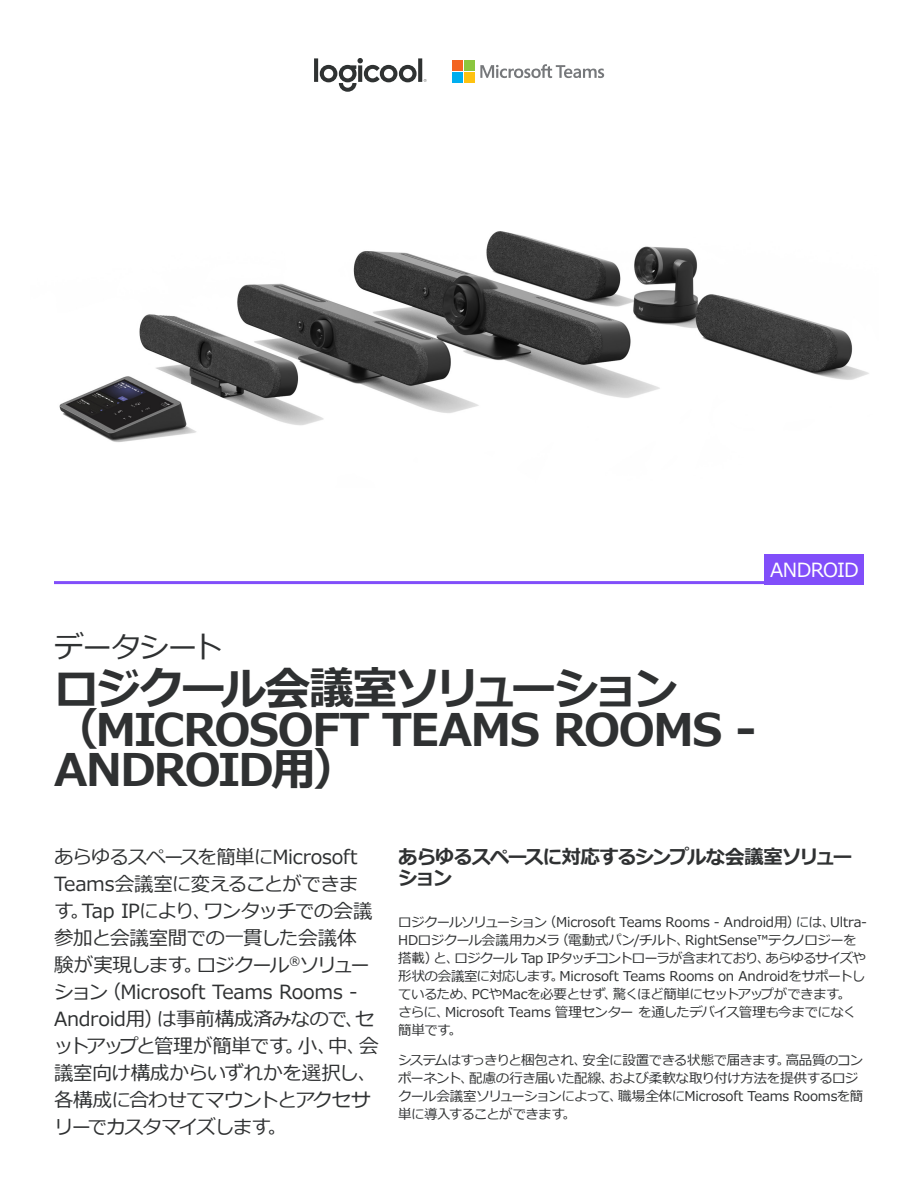
<style>
.page{position:relative;width:918px;height:1188px;background:#fff}
.page>*{position:absolute;margin:0;border:0;box-sizing:border-box;transform-origin:0 0}
.H1_Sub{font:700 45px/40.5px "Meiryo";letter-spacing:-.045em;color:#2f3132}
.H1_Sub-2{font:30px "Meiryo";letter-spacing:-.05em;color:#2f3132}
.t1{font:19.5px/27px "Meiryo";letter-spacing:-.03em;color:#2f3132}
.t2{font:700 19.5px/21px "Meiryo";letter-spacing:-.07em;color:#2f3132}
.t3{font:19.5px "Meiryo";letter-spacing:-.04em;color:#fff}
.t4{font:13.5px/18px "Meiryo";letter-spacing:-.035em;color:#2f3132}
</style>
<div class="page">
<hr style="left:54px;top:581px;width:810px;height:3px;background:#814efa">
<div style="left:765px;top:554px;width:99px;height:30px;background:#814efa"></div>
<img style="left:59px;top:231px;width:810px;height:211px">
<svg style="left:480px;top:64px;width:124px;height:14px"></svg>
<div style="left:453px;top:61px;width:10px;height:10px;background:#f36421"></div>
<div style="left:464px;top:61px;width:10px;height:10px;background:#8bc63e"></div>
<div style="left:453px;top:72px;width:10px;height:10px;background:#00aeef"></div>
<div style="left:464px;top:72px;width:10px;height:10px;background:#fec210"></div>
<svg style="left:314px;top:58px;width:113px;height:34px"></svg>
<p class="t3" style="left:770px;top:558px;width:90px">ANDROID</p>
<p class="H1_Sub-2" style="left:54px;top:630px;width:170px">データシート</p>
<p class="H1_Sub" style="left:54px;top:670px;width:704px">ロジクール会議室ソリューション（MICROSOFT TEAMS ROOMS -<br>ANDROID用）</p>
<p class="t1" style="left:54px;top:844px;width:326px">あらゆるスペースを簡単にMicrosoft<br>Teams会議室に変えることができます。Tap IPにより、ワンタッチでの会議参加と会議室間での一貫した会議体験が実現します。ロジクール<sup>®</sup>ソリューション（Microsoft Teams Rooms -<br>Android用）は事前構成済みなので、セットアップと管理が簡単です。小、中、会議室向け構成からいずれかを選択し、各構成に合わせてマウントとアクセサリーでカスタマイズします。</p>
<p class="t2" style="left:398px;top:847px;width:455px">あらゆるスペースに対応するシンプルな会議室ソリューション</p>
<p class="t4" style="left:398px;top:913px;width:470px">ロジクールソリューション（Microsoft Teams Rooms - Android用）には、Ultra-HDロジクール会議用カメラ（電動式パン/チルト、RightSense™テクノロジーを搭載）と、ロジクール Tap IPタッチコントローラが含まれており、あらゆるサイズや形状の会議室に対応します。Microsoft Teams Rooms on Androidをサポートしているため、PCやMacを必要とせず、驚くほど簡単にセットアップができます。さらに、Microsoft Teams 管理センター を通したデバイス管理も今までになく簡単です。</p>
<p class="t4" style="left:398px;top:1051px;width:467px">システムはすっきりと梱包され、安全に設置できる状態で届きます。高品質のコンポーネント、配慮の行き届いた配線、および柔軟な取り付け方法を提供するロジクール会議室ソリューションによって、職場全体にMicrosoft Teams Roomsを簡単に導入することができます。</p>
</div>
